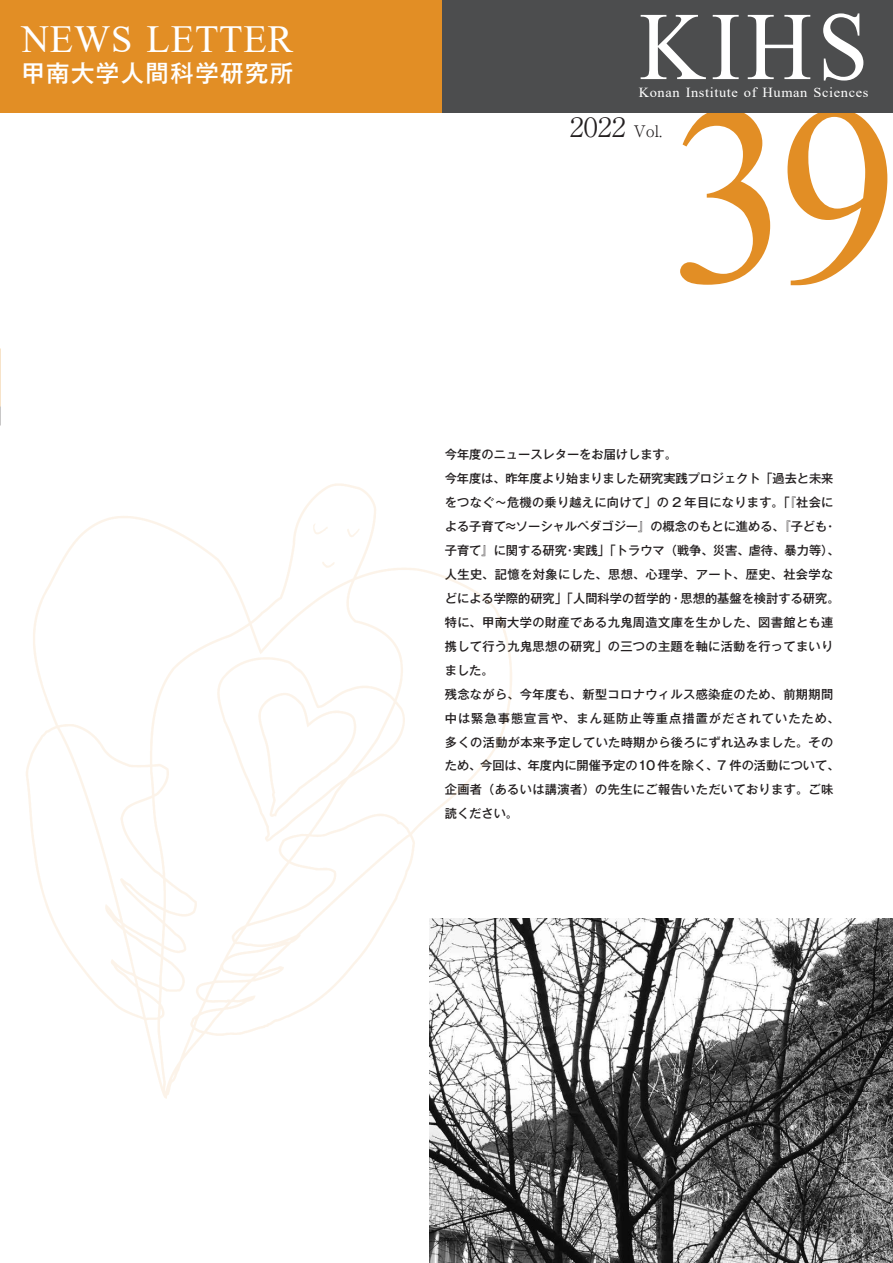
<style>
.page{position:relative;width:893px;height:1263px;background:#fff}
.page>*{position:absolute;margin:0;border:0;box-sizing:border-box;transform-origin:0 0}
.t1{font:255.9px "Times New Roman";color:#e28e25;scale:.93 1}
.t2{font:96.9px "Times New Roman";color:#fff;scale:.94 1}
.t3{font:38.25px "Times New Roman";letter-spacing:.02em;color:#fff}
.t4{font:300 26.55px "Ryumin Pr 6 N";color:#231f20;scale:1.05 1}
.t5{font:500 23.4px "Gothic MB101 Pr 6 N";letter-spacing:.06em;color:#fff}
.t6{font:13.8px "Times New Roman";letter-spacing:.04em;color:#fff;scale:1.05 1}
.t7{font:500 12.15px/23.9px "Gothic MB101 Pr 6 N";letter-spacing:.025em;color:#231f20}
.s1{font-size:15.9px}
</style>
<div class="page">
<div style="left:0;top:0;width:442px;height:113px;background:#e28e25"></div>
<div style="left:442px;top:0;width:451px;height:113px;background:#4c4d4e"></div>
<img style="left:26px;top:483px;width:486px;height:616px">
<img style="left:429px;top:918px;width:464px;height:345px">
<h3 class="t3" style="left:21px;top:12px;width:273px">NEWS LETTER</h3>
<h3 class="t5" style="left:21px;top:54px;width:273px">甲南大学人間科学研究所</h3>
<h2 class="t2" style="left:639px;top:-22px;width:245px">KIHS</h2>
<h3 class="t4" style="left:570px;top:106px;width:89px">2022 <span class="s1">Vol.</span></h3>
<p class="t6" style="left:639px;top:83px;width:220px">Konan Institute of Human Sciences</p>
<h1 class="t1" style="left:670px;top:16px;width:246px">39</h1>
<p class="t7" style="left:445px;top:442px;width:396px">今年度のニュースレターをお届けします。<br>今年度は、昨年度より始まりました研究実践プロジェクト「過去と未来をつなぐ〜危機の乗り越えに向けて」の 2 年目になります。「『社会による子育て≈ソーシャルペダゴジー』の概念のもとに進める、『子ども・子育て』に関する研究・実践」「トラウマ（戦争、災害、虐待、暴力等）、人生史、記憶を対象にした、思想、心理学、アート、歴史、社会学などによる学際的研究」「人間科学の哲学的・思想的基盤を検討する研究。特に、甲南大学の財産である九鬼周造文庫を生かした、図書館とも連携して行う九鬼思想の研究」の三つの主題を軸に活動を行ってまいりました。<br>残念ながら、今年度も、新型コロナウィルス感染症のため、前期期間中は緊急事態宣言や、まん延防止等重点措置がだされていたため、多くの活動が本来予定していた時期から後ろにずれ込みました。そのため、今回は、年度内に開催予定の10 件を除く、7 件の活動について、企画者（あるいは講演者）の先生にご報告いただいております。ご味読ください。</p>
</div>
